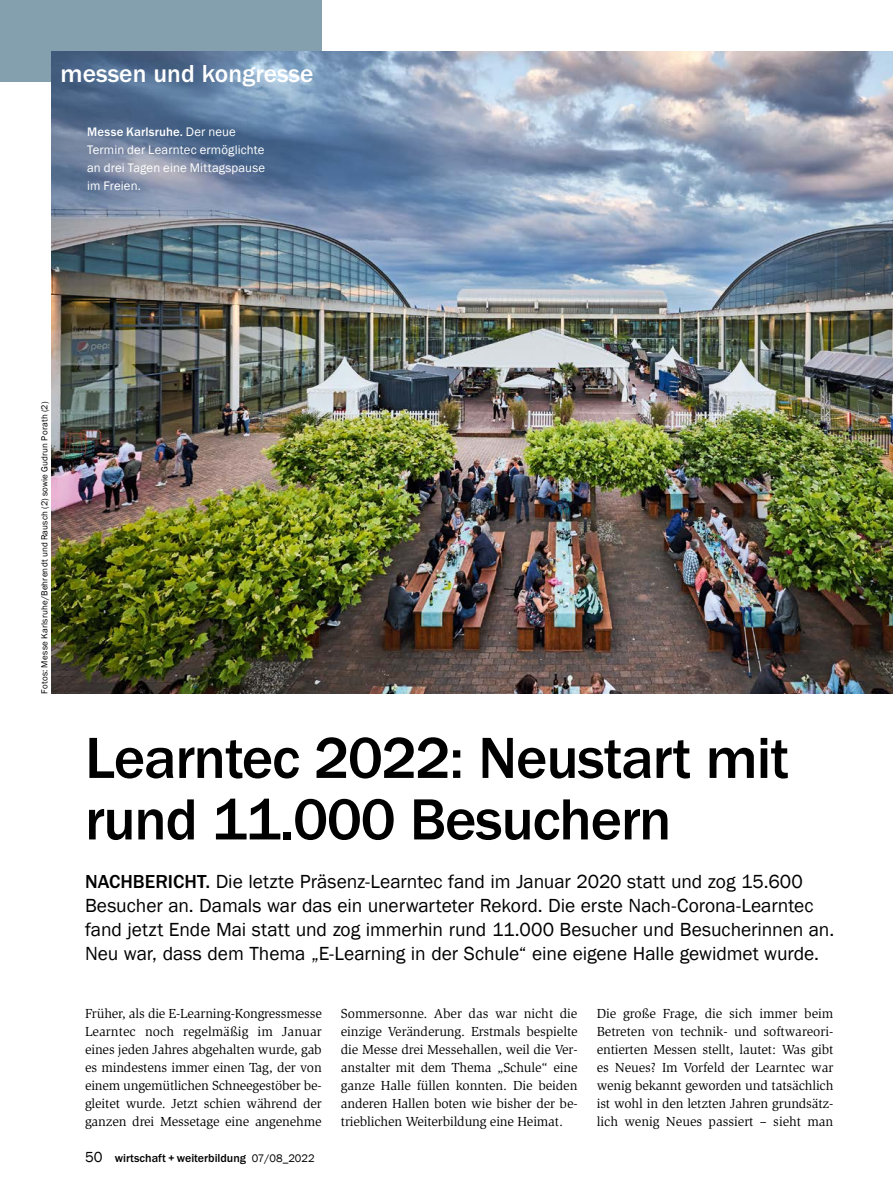
<style>
.page{position:relative;width:893px;height:1191px;background:#fff}
.page>*{position:absolute;margin:0;border:0;box-sizing:border-box;transform-origin:0 0}
.t1{font:500 60px/61.5px "Franklin Goth EF";letter-spacing:-.02em;color:#000}
.t2{font:500 25.5px "Franklin Goth EF";color:#fff}
.t3{font:19.5px/24px "Franklin Gothic";letter-spacing:-.005em;color:#000}
.t4{font:13.5px/18px "Slimbach Std";letter-spacing:-.01em;color:#000;text-align:justify}
.t5{font:12.75px/18px "Franklin Gothic";letter-spacing:.01em;color:#fff;text-align:justify}
.t6{font:500 12.75px "Franklin Goth EF";letter-spacing:.01em;color:#fff}
.t7{font:500 12px "Franklin Goth EF";color:#000}
.t8{font:9px "Franklin Gothic";letter-spacing:.025em;color:#000}
.s1{font-family:"Franklin Gothic";font-weight:400}
.s2{font-family:"Franklin Goth EF";font-weight:500}
.s3{font-family:"Franklin Gothic";font-weight:400;font-size:15px}
.s4{font-family:"Franklin Gothic";font-weight:400;font-size:11.25px}
</style>
<div class="page">
<div style="left:0;top:0;width:322px;height:82px;background:#84a0ae"></div>
<img style="left:51px;top:51px;width:842px;height:643px">
<h2 class="t2" style="left:61px;top:59px;width:255px">messen und kongresse</h2>
<p class="t6" style="left:87px;top:124px;width:150px">Messe Karlsruhe. <span class="s1">Der neue</span></p>
<p class="t5" style="left:87px;top:141px;width:180px">Termin der Learntec ermöglichte an drei Tagen eine Mittagspause im Freien.</p>
<p class="t8" style="left:39px;top:694px;width:293px;rotate:-90deg">Fotos: Messe Karlsruhe/Behrendt und Rausch (2) sowie Gudrun Porath (2)</p>
<h1 class="t1" style="left:85px;top:728px;width:706px">Learntec 2022: Neustart mit rund 11.000 Besuchern</h1>
<p class="t3" style="left:85px;top:869px;width:751px"><span class="s2">NACHBERICHT.</span> Die letzte Präsenz-Learntec fand im Januar 2020 statt und zog 15.600<br>Besucher an. Damals war das ein unerwarteter Rekord. Die erste Nach-Corona-Learntec fand jetzt Ende Mai statt und zog immerhin rund 11.000 Besucher und Besucherinnen an.<br>Neu war, dass dem Thema „E-Learning in der Schule“ eine eigene Halle gewidmet wurde.</p>
<p class="t4" style="left:85px;top:1004px;width:238px">Früher, als die E-Learning-Kongressmesse Learntec noch regelmäßig im Januar eines jeden Jahres abgehalten wurde, gab es mindestens immer einen Tag, der von einem ungemütlichen Schneegestöber be&shy;gleitet wurde. Jetzt schien während der ganzen drei Messetage eine angenehme</p>
<p class="t7" style="left:85px;top:1151px;width:231px"><span class="s3">50</span> wirtschaft + weiterbildung <span class="s4">07/08_2022</span></p>
<p class="t4" style="left:341px;top:1004px;width:238px">Sommersonne. Aber das war nicht die einzige Veränderung. Erstmals bespielte die Messe drei Messehallen, weil die Ver&shy;anstalter mit dem Thema „Schule“ eine ganze Halle füllen konnten. Die beiden anderen Hallen boten wie bisher der be&shy;trieblichen Weiterbildung eine Heimat.</p>
<p class="t4" style="left:597px;top:1004px;width:238px">Die große Frage, die sich immer beim Betreten von technik- und softwareori&shy;entierten Messen stellt, lautet: Was gibt es Neues? Im Vorfeld der Learntec war wenig bekannt geworden und tatsächlich ist wohl in den letzten Jahren grundsätz&shy;lich wenig Neues passiert – sieht man</p>
</div>
